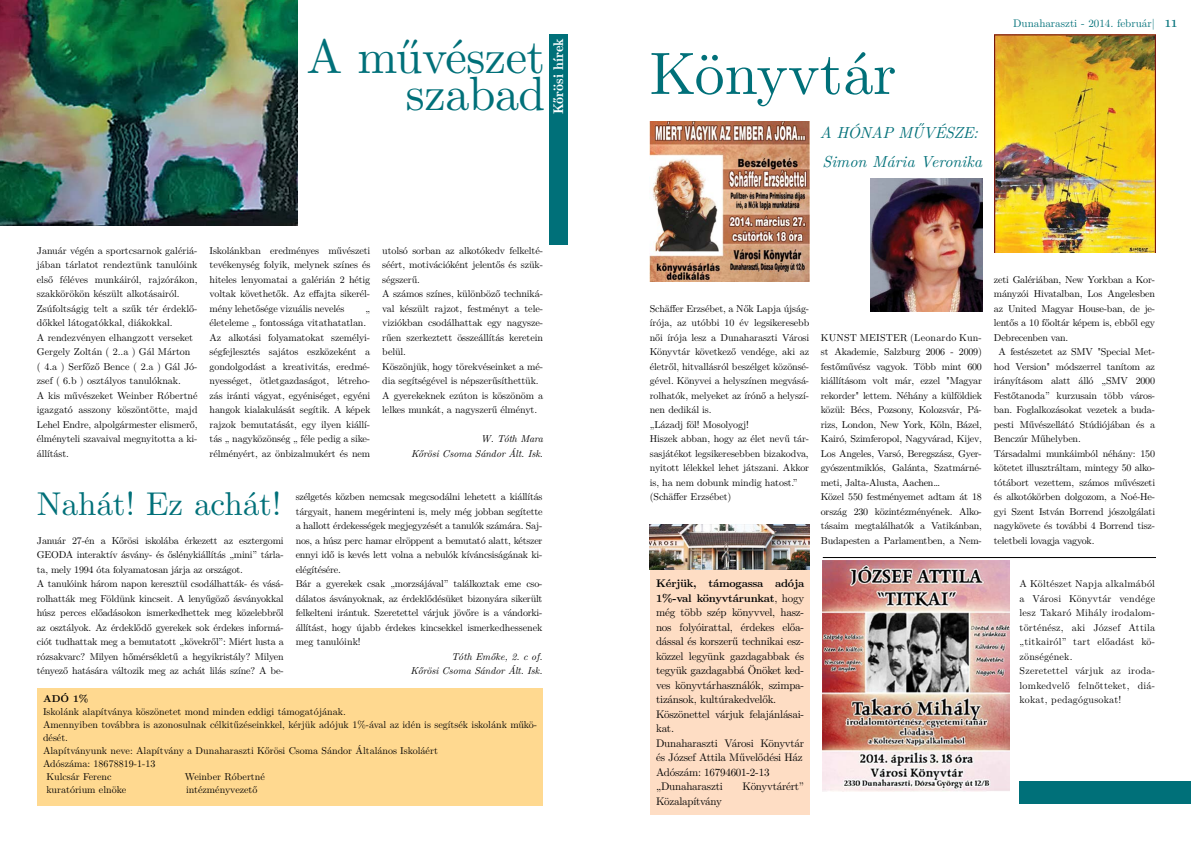
<style>
.page{position:relative;width:1191px;height:842px;background:#fff}
.page>*{position:absolute;margin:0;border:0;box-sizing:border-box;transform-origin:0 0}
.t1{font:60px "LM Roman 10";color:#007079}
.t2{font:48px/37px "LM Roman 10";letter-spacing:-.01em;color:#007079;text-align:right}
.t3{font:33px "LM Roman 10";color:#007079}
.t4{font:italic 16px/29px "LM Roman 10";color:#007079}
.t5{font:14px "LM Roman Demi 10";color:#fff}
.t6{font:11px/14.5px "LM Roman 10";letter-spacing:-.02em;color:#000}
.t7{font:11px "LM Roman 10";color:#007079}
.t8{font:10px/14.5px "LM Roman 10";letter-spacing:-.02em;color:#000}
.t9{font:10px/14.5px "LM Roman 10";color:#000}
.t10{font:10px/14.5px "LM Roman 10";letter-spacing:.02em;color:#000}
.t11{font:italic 10px/14.5px "LM Roman 10";letter-spacing:-.01em;color:#000;text-align:right}
.t12{font:700 10px "LM Roman 10";color:#000}
.s1{font-weight:700}
</style>
<div class="page">
<div style="left:549px;top:34px;width:18px;height:210px;background:#007079"></div>
<img style="left:0;top:0;width:298px;height:225px">
<div style="left:1019px;top:781px;width:172px;height:23px;background:#007079"></div>
<div style="left:37px;top:688px;width:506px;height:117px;background:#ffd990"></div>
<img style="left:650px;top:122px;width:160px;height:160px">
<div style="left:650px;top:544px;width:160px;height:270px;background:#feddc4"></div>
<img style="left:870px;top:178px;width:112px;height:133px">
<img style="left:994px;top:34px;width:161px;height:219px">
<hr style="left:823px;top:557px;width:333px;height:1px;background:#000">
<img style="left:823px;top:560px;width:187px;height:232px">
<img style="left:650px;top:524px;width:160px;height:45px">
<h2 class="t2" style="left:306px;top:34px;width:240px">A művészet szabad</h2>
<h3 class="t5" style="left:547px;top:114px;width:78px;rotate:-90deg">Kőrösi hírek</h3>
<p class="t9" style="left:37px;top:242px;width:162px">Január végén a sportcsarnok galériá&shy;jában tárlatot rendeztünk tanulóink első féléves munkáiról, rajzórákon, szakkörökön készült alkotásairól.<br>Zsúfoltságig telt a szűk tér érdeklő&shy;dőkkel látogatókkal, diákokkal.<br>A rendezvényen elhangzott verseket Gergely Zoltán ( 2..a ) Gál Márton<br>( 4.a ) Serfőző Bence ( 2.a ) Gál Jó&shy;zsef ( 6.b ) osztályos tanulóknak.<br>A kis művészeket Weinber Róbertné igazgató asszony köszöntötte, majd Lehel Endre, alpolgármester elismerő, élményteli szavaival megnyitotta a ki&shy;állítást.</p>
<p class="t8" style="left:210px;top:242px;width:162px;text-align:justify">Iskolánkban eredményes művészeti tevékenység folyik, melynek színes és hiteles lenyomatai a galérián 2 hétig voltak követhetők. Az effajta sikerél&shy;mény lehetősége vizuális nevelés</p>
<p class="t8" style="left:210px;top:300px;width:162px;text-indent:156px">„ életeleme „ fontossága vitathatatlan.<br>Az alkotási folyamatokat személyi&shy;ségfejlesztés sajátos eszközeként a gondolgodást a kreativitás, eredmé&shy;nyességet, ötletgazdaságot, létreho&shy;zás iránti vágyat, egyéniséget, egyéni hangok kialakulását segítik. A képek rajzok bemutatását, egy ilyen kiállí&shy;tás „ nagyközönség „ féle pedig a sike&shy;rélményért, az önbizalmukért és nem</p>
<p class="t8" style="left:382px;top:242px;width:162px">utolsó sorban az alkotókedv felkelté&shy;séért, motivációként jelentős és szük&shy;ségszerű.<br>A számos színes, különböző techniká&shy;val készült rajzot, festményt a tele&shy;viziókban csodálhattak egy nagysze&shy;rűen szerkeztett összeállítás keretein belül.<br>Köszönjük, hogy törekvéseinket a mé&shy;dia segítségével is népszerűsíthettük.<br>A gyerekeknek ezúton is köszönöm a lelkes munkát, a nagyszerű élményt.</p>
<p class="t11" style="left:411px;top:431px;width:133px">W. Tóth Mara<br>Kőrösi Csoma Sándor Ált. Isk.</p>
<h3 class="t3" style="left:37px;top:477px;width:246px">Nahát! Ez achát!</h3>
<p class="t8" style="left:37px;top:532px;width:248px">Január 27-én a Kőrösi iskolába érkezett az esztergomi GEODA interaktív ásvány- és őslénykiállítás „mini” tárla&shy;ta, mely 1994 óta folyamatosan járja az országot.<br>A tanulóink három napon keresztül csodálhatták- és vásá&shy;rolhatták meg Földünk kincseit. A lenyűgöző ásványokkal húsz perces előadásokon ismerkedhettek meg közelebbről az osztályok. Az érdeklődő gyerekek sok érdekes informá&shy;ciót tudhattak meg a bemutatott „kövekről”: Miért lusta a rózsakvarc? Milyen hőmérsékletű a hegyikristály? Milyen tényező hatására változik meg az achát lilás színe? A be-</p>
<p class="t8" style="left:296px;top:489px;width:248px">szélgetés közben nemcsak megcsodálni lehetett a kiállítás tárgyait, hanem megérinteni is, mely még jobban segítette a hallott érdekességek megjegyzését a tanulók számára. Saj&shy;nos, a húsz perc hamar elröppent a bemutató alatt, kétszer ennyi idő is kevés lett volna a nebulók kíváncsiságának ki&shy;elégítésére.<br>Bár a gyerekek csak „morzsájával” találkoztak eme cso&shy;dálatos ásványoknak, az érdeklődésüket bizonyára sikerült felkelteni irántuk. Szeretettel várjuk jövőre is a vándorki&shy;állítást, hogy újabb érdekes kincsekkel ismerkedhessenek meg tanulóink!</p>
<p class="t11" style="left:410px;top:648px;width:133px">Tóth Emőke, 2. c of.<br>Kőrösi Csoma Sándor Ált. Isk.</p>
<p class="t12" style="left:43px;top:691px;width:47px">ADÓ 1%</p>
<p class="t9" style="left:43px;top:704px;width:304px">Iskolánk alapítványa köszönetet mond minden eddigi támogatójának.</p>
<p class="t9" style="left:43px;top:717px;width:496px">Amennyiben továbbra is azonosulnak célkitűzéseinkkel, kérjük adójuk 1%-ával az idén is segítsék iskolánk műkö-</p>
<p class="t8" style="left:43px;top:730px;width:27px">dését.</p>
<p class="t9" style="left:43px;top:743px;width:396px">Alapítványunk neve: Alapítvány a Dunaharaszti Kőrösi Csoma Sándor Általános Iskoláért</p>
<p class="t9" style="left:43px;top:756px;width:114px">Adószáma: 18678819-1-13</p>
<p class="t9" style="left:46px;top:769px;width:67px">Kulcsár Ferenc</p>
<p class="t9" style="left:185px;top:769px;width:81px">Weinber Róbertné</p>
<p class="t9" style="left:46px;top:782px;width:81px">kuratórium elnöke</p>
<p class="t9" style="left:186px;top:782px;width:73px">intézményvezető</p>
<h1 class="t1" style="left:649px;top:26px;width:248px">Könyvtár</h1>
<h3 class="t4" style="left:819px;top:116px;width:164px">A HÓNAP MŰVÉSZE:<br>Simon Mária Veronika</h3>
<p class="t7" style="left:1013px;top:14px;width:166px">Dunaharaszti - 2014. február| <span class="s1">11</span></p>
<p class="t8" style="left:650px;top:300px;width:161px">Schäffer Erzsébet, a Nők Lapja újság&shy;írója, az utóbbi 10 év legsikeresebb női írója lesz a Dunaharaszti Városi Könyvtár következő vendége, aki az életről, hitvallásról beszélget közönsé&shy;gével. Könyvei a helyszínen megvásá&shy;rolhatók, melyeket az írónő a helyszí&shy;nen dedikál is.<br>„Lázadj föl! Mosolyogj!<br>Hiszek abban, hogy az élet nevű tár&shy;sasjátékot legsikeresebben bizakodva, nyitott lélekkel lehet játszani. Akkor is, ha nem dobunk mindig hatost.” (Schäffer Erzsébet)</p>
<p class="t8" style="left:821px;top:329px;width:163px">KUNST MEISTER (Leonardo Kun&shy;st Akademie, Salzburg 2006 - 2009) festőművész vagyok. Több mint 600 kiállításom volt már, ezzel "Magyar rekorder" lettem. Néhány a külföldiek közül: Bécs, Pozsony, Kolozsvár, Pá&shy;rizs, London, New York, Köln, Bázel, Kairó, Szimferopol, Nagyvárad, Kijev, Los Angeles, Varsó, Beregszász, Gyer&shy;gyószentmiklós, Galánta, Szatmárné&shy;meti, Jalta-Alusta, Aachen…<br>Közel 550 festményemet adtam át 18 ország 230 közintézményének. Alko&shy;tásaim megtalálhatók a Vatikánban, Budapesten a Parlamentben, a Nem-</p>
<p class="t6" style="left:656px;top:575px;width:150px"><span class="s1">Kérjük, támogassa adója<br>1%-val könyvtárunkat</span>, hogy még több szép könyvvel, hasz&shy;nos folyóirattal, érdekes előa&shy;dással és korszerű technikai esz&shy;közzel legyünk gazdagabbak és tegyük gazdagabbá Önöket ked&shy;ves könyvtárhasználók, szimpa&shy;tizánsok, kultúrakedvelők.<br>Köszönettel várjuk felajánlásai&shy;kat.<br>Dunaharaszti Városi Könyvtár és József Attila Művelődési Ház<br>Adószám: 16794601-2-13 „Dunaharaszti</p>
<p class="t6" style="left:742px;top:778px;width:63px">Könyvtárért”</p>
<p class="t6" style="left:656px;top:793px;width:67px">Közalapítvány</p>
<p class="t8" style="left:994px;top:271px;width:163px">zeti Galériában, New Yorkban a Kor-</p>
<p class="t8" style="left:994px;top:286px;width:163px">mányzói Hivatalban, Los Angelesben</p>
<p class="t8" style="left:994px;top:300px;width:163px">az United Magyar House-ban, de je-</p>
<p class="t8" style="left:994px;top:315px;width:163px">lentős a 10 főoltár képem is, ebből egy</p>
<p class="t8" style="left:994px;top:329px;width:76px">Debrecenben van.</p>
<p class="t8" style="left:998px;top:344px;width:158px">A festészetet az SMV "Special Met-</p>
<p class="t8" style="left:994px;top:358px;width:163px">hod Version" módszerrel tanítom az</p>
<p class="t8" style="left:994px;top:373px;width:163px">irányításom alatt álló „SMV 2000</p>
<p class="t8" style="left:994px;top:387px;width:163px">Festőtanoda” kurzusain több város-</p>
<p class="t8" style="left:994px;top:402px;width:163px">ban. Foglalkozásokat vezetek a buda-</p>
<p class="t8" style="left:994px;top:416px;width:163px">pesti Művészellátó Stúdiójában és a</p>
<p class="t8" style="left:994px;top:431px;width:88px">Benczúr Műhelyben.</p>
<p class="t8" style="left:994px;top:445px;width:163px">Társadalmi munkáimból néhány: 150</p>
<p class="t8" style="left:994px;top:460px;width:163px">kötetet illusztráltam, mintegy 50 alko-</p>
<p class="t8" style="left:994px;top:474px;width:163px">tótábort vezettem, számos művészeti</p>
<p class="t8" style="left:994px;top:489px;width:163px">és alkotókörben dolgozom, a Noé-He-</p>
<p class="t8" style="left:994px;top:503px;width:163px">gyi Szent István Borrend jószolgálati</p>
<p class="t8" style="left:994px;top:518px;width:163px">nagykövete és további 4 Borrend tisz-</p>
<p class="t8" style="left:994px;top:532px;width:102px">teletbeli lovagja vagyok.</p>
<p class="t10" style="left:1019px;top:576px;width:137px">A Költészet Napja alkalmából a Városi Könyvtár vendége lesz Takaró Mihály irodalom&shy;történész, aki József Attila „titkairól” tart előadást kö&shy;zönségének.<br>Szeretettel várjuk az iroda&shy;lomkedvelő felnőtteket, diá&shy;kokat, pedagógusokat!</p>
</div>
